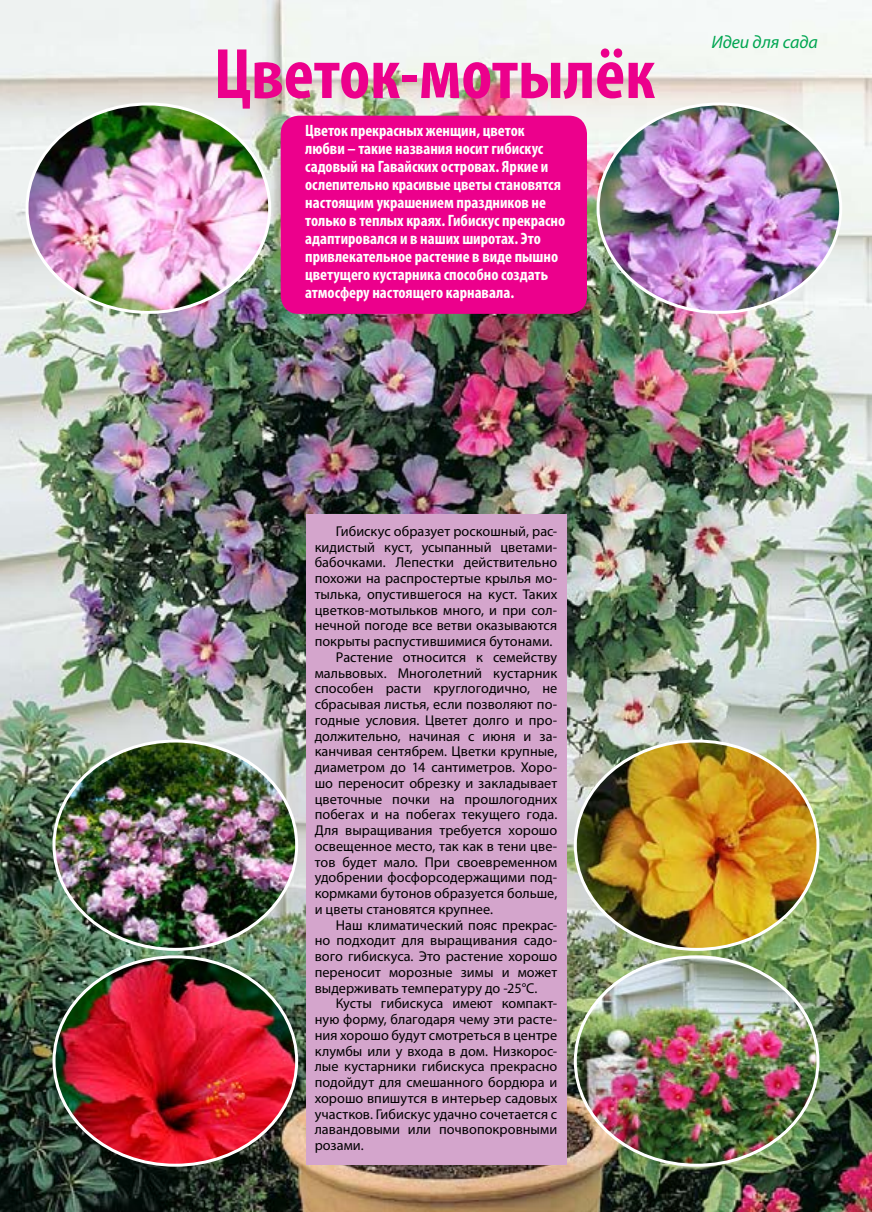
<style>
.page{position:relative;width:872px;height:1212px;background:#fff}
.page>*{position:absolute;margin:0;border:0;box-sizing:border-box;transform-origin:0 0}
.t1{font:700 condensed 72px "Myriad Pro";color:#ec008c}
.t2{font:italic 18px "Myriad Pro";color:#00a651}
.t3{font:700 condensed 16.5px/18px "Myriad Pro";color:#fff}
.t4{font:14.25px "Myriad Pro";letter-spacing:.005em;color:#000}
</style>
<div class="page">
<img style="left:0;top:0;width:872px;height:1212px">
<div style="left:281px;top:116px;width:306px;height:198px;background:#ec008c;border-radius:18px"></div>
<div style="left:306px;top:514px;width:260px;height:651px;background:#d4a5cc"></div>
<img style="left:27px;top:104px;width:243px;height:208px">
<img style="left:54px;top:741px;width:243px;height:208px">
<img style="left:54px;top:957px;width:243px;height:208px">
<img style="left:598px;top:104px;width:242px;height:208px">
<img style="left:575px;top:741px;width:243px;height:208px">
<img style="left:575px;top:957px;width:243px;height:208px">
<h1 class="t1" style="left:214px;top:29px;width:443px">Цветок-мотылёк</h1>
<p class="t3" style="left:305px;top:121px;width:261px">Цветок прекрасных женщин, цветок любви – такие названия носит гибискус садовый на Гавайских островах. Яркие и ослепительно красивые цветы становятся настоящим украшением праздников не только в теплых краях. Гибискус прекрасно адаптировался и в наших широтах. Это привлекательное растение в виде пышно цветущего кустарника способно создать атмосферу настоящего карнавала.</p>
<p class="t2" style="left:711px;top:30px;width:108px">Идеи для сада</p>
<p class="t4" style="left:336px;top:522px;width:223px">Гибискус образует роскошный, рас-</p>
<p class="t4" style="left:315px;top:538px;width:244px">кидистый куст, усыпанный цветами-</p>
<p class="t4" style="left:315px;top:554px;width:244px">бабочками. Лепестки действительно</p>
<p class="t4" style="left:315px;top:569px;width:244px">похожи на распростертые крылья мо-</p>
<p class="t4" style="left:315px;top:585px;width:244px">тылька, опустившегося на куст. Таких</p>
<p class="t4" style="left:315px;top:601px;width:244px">цветков-мотыльков много, и при сол-</p>
<p class="t4" style="left:315px;top:617px;width:244px">нечной погоде все ветви оказываются</p>
<p class="t4" style="left:315px;top:632px;width:239px">покрыты распустившимися бутонами.</p>
<p class="t4" style="left:336px;top:648px;width:223px">Растение относится к семейству</p>
<p class="t4" style="left:315px;top:664px;width:244px">мальвовых. Многолетний кустарник</p>
<p class="t4" style="left:315px;top:680px;width:244px">способен расти круглогодично, не</p>
<p class="t4" style="left:315px;top:695px;width:244px">сбрасывая листья, если позволяют по-</p>
<p class="t4" style="left:315px;top:711px;width:244px">годные условия. Цветет долго и про-</p>
<p class="t4" style="left:315px;top:727px;width:244px">должительно, начиная с июня и за-</p>
<p class="t4" style="left:315px;top:743px;width:244px">канчивая сентябрем. Цветки крупные,</p>
<p class="t4" style="left:315px;top:758px;width:244px">диаметром до 14 сантиметров. Хоро-</p>
<p class="t4" style="left:315px;top:774px;width:244px">шо переносит обрезку и закладывает</p>
<p class="t4" style="left:315px;top:790px;width:244px">цветочные почки на прошлогодних</p>
<p class="t4" style="left:315px;top:806px;width:244px">побегах и на побегах текущего года.</p>
<p class="t4" style="left:315px;top:821px;width:244px">Для выращивания требуется хорошо</p>
<p class="t4" style="left:315px;top:837px;width:244px">освещенное место, так как в тени цве-</p>
<p class="t4" style="left:315px;top:853px;width:244px">тов будет мало. При своевременном</p>
<p class="t4" style="left:315px;top:869px;width:244px">удобрении фосфорсодержащими под-</p>
<p class="t4" style="left:315px;top:884px;width:244px">кормками бутонов образуется больше,</p>
<p class="t4" style="left:315px;top:900px;width:180px">и цветы становятся крупнее.</p>
<p class="t4" style="left:336px;top:916px;width:223px">Наш климатический пояс прекрас-</p>
<p class="t4" style="left:315px;top:932px;width:244px">но подходит для выращивания садо-</p>
<p class="t4" style="left:315px;top:947px;width:244px">вого гибискуса. Это растение хорошо</p>
<p class="t4" style="left:315px;top:963px;width:244px">переносит морозные зимы и может</p>
<p class="t4" style="left:315px;top:979px;width:224px">выдерживать температуру до -25°С.</p>
<p class="t4" style="left:336px;top:995px;width:223px">Кусты гибискуса имеют компакт-</p>
<p class="t4" style="left:315px;top:1010px;width:244px">ную форму, благодаря чему эти расте-</p>
<p class="t4" style="left:315px;top:1026px;width:244px">ния хорошо будут смотреться в центре</p>
<p class="t4" style="left:315px;top:1042px;width:244px">клумбы или у входа в дом. Низкорос-</p>
<p class="t4" style="left:315px;top:1058px;width:244px">лые кустарники гибискуса прекрасно</p>
<p class="t4" style="left:315px;top:1073px;width:244px">подойдут для смешанного бордюра и</p>
<p class="t4" style="left:315px;top:1089px;width:244px">хорошо впишутся в интерьер садовых</p>
<p class="t4" style="left:315px;top:1105px;width:244px">участков. Гибискус удачно сочетается с</p>
<p class="t4" style="left:315px;top:1121px;width:244px">лавандовыми или почвопокровными</p>
<p class="t4" style="left:315px;top:1136px;width:51px">розами.</p>
</div>
